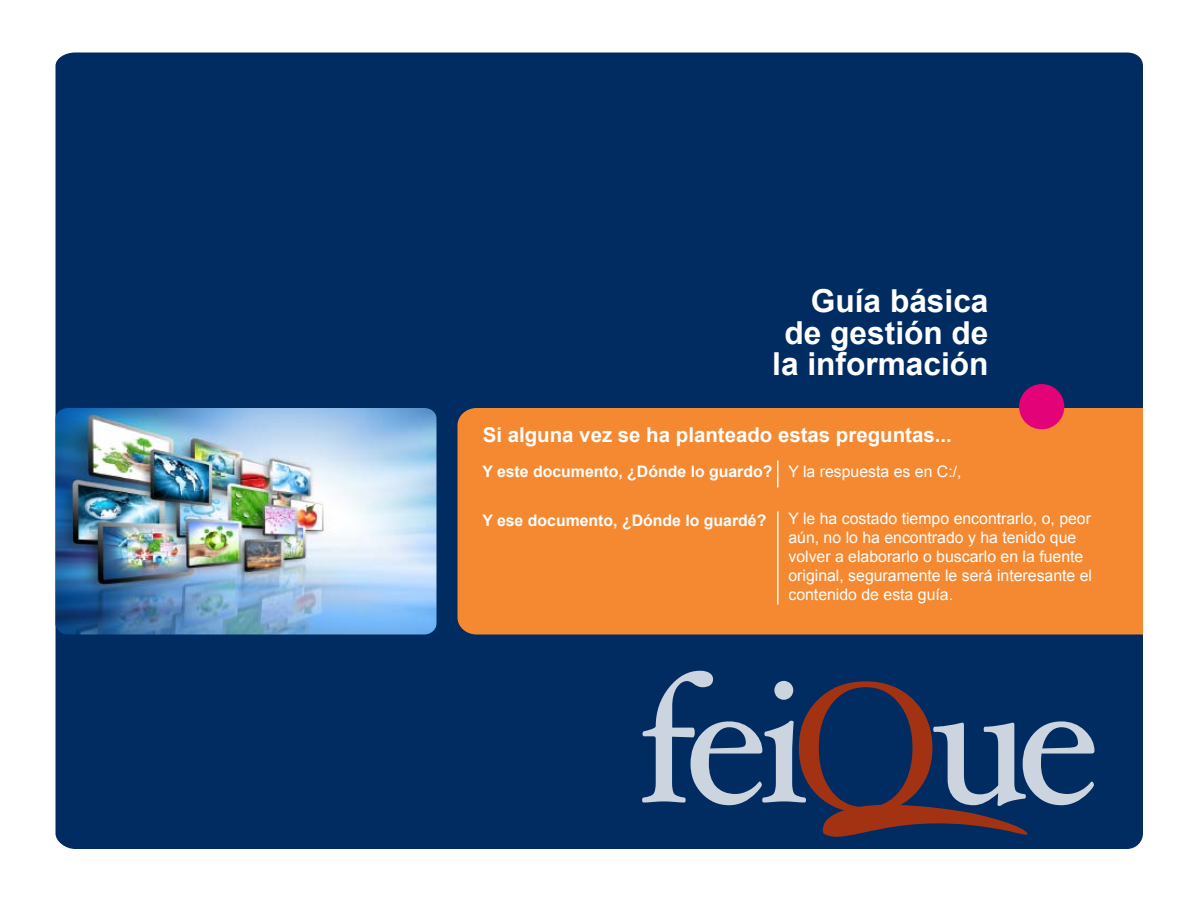
<style>
.page{position:relative;width:1200px;height:900px;background:#fff}
.page>*{position:absolute;margin:0;border:0;box-sizing:border-box;transform-origin:0 0}
.t1{font:700 31.65px/31.7px "Arial";color:#fff;text-align:right}
.t2{font:700 20.4px "Arial";color:#fff}
.t3{font:15.9px/19px "Arial";color:#fff}
.t4{font:700 15.9px "Arial";color:#fff}
</style>
<div class="page">
<div style="left:56px;top:53px;width:1087px;height:796px;background:#002c62"></div>
<div style="left:458px;top:408px;width:685px;height:226px;background:#f58932"></div>
<div style="left:1019px;top:384px;width:45px;height:45px;background:#e40278;border-radius:50%"></div>
<svg style="left:777px;top:460px;width:1px;height:28px"></svg>
<hr style="left:777px;top:512px;width:1px;height:92px;background:#fff">
<img style="left:56px;top:408px;width:380px;height:226px">
<svg style="left:642px;top:671px;width:452px;height:166px;background:#34486e"></svg>
<h1 class="t1" style="left:772px;top:286px;width:218px">Guía básica de gestión de la información</h1>
<p class="t2" style="left:483px;top:421px;width:471px">Si alguna vez se ha planteado estas preguntas...</p>
<p class="t4" style="left:482px;top:460px;width:292px">Y este documento, ¿Dónde lo guardo?</p>
<p class="t4" style="left:482px;top:510px;width:286px">Y ese documento, ¿Dónde lo guardé?</p>
<p class="t3" style="left:788px;top:462px;width:175px">Y la respuesta es en C:/,</p>
<p class="t3" style="left:788px;top:509px;width:305px">Y le ha costado tiempo encontrarlo, o, peor aún, no lo ha encontrado y ha tenido que volver a elaborarlo o buscarlo en la fuente original, seguramente le será interesante el contenido de esta guía.</p>
</div>
